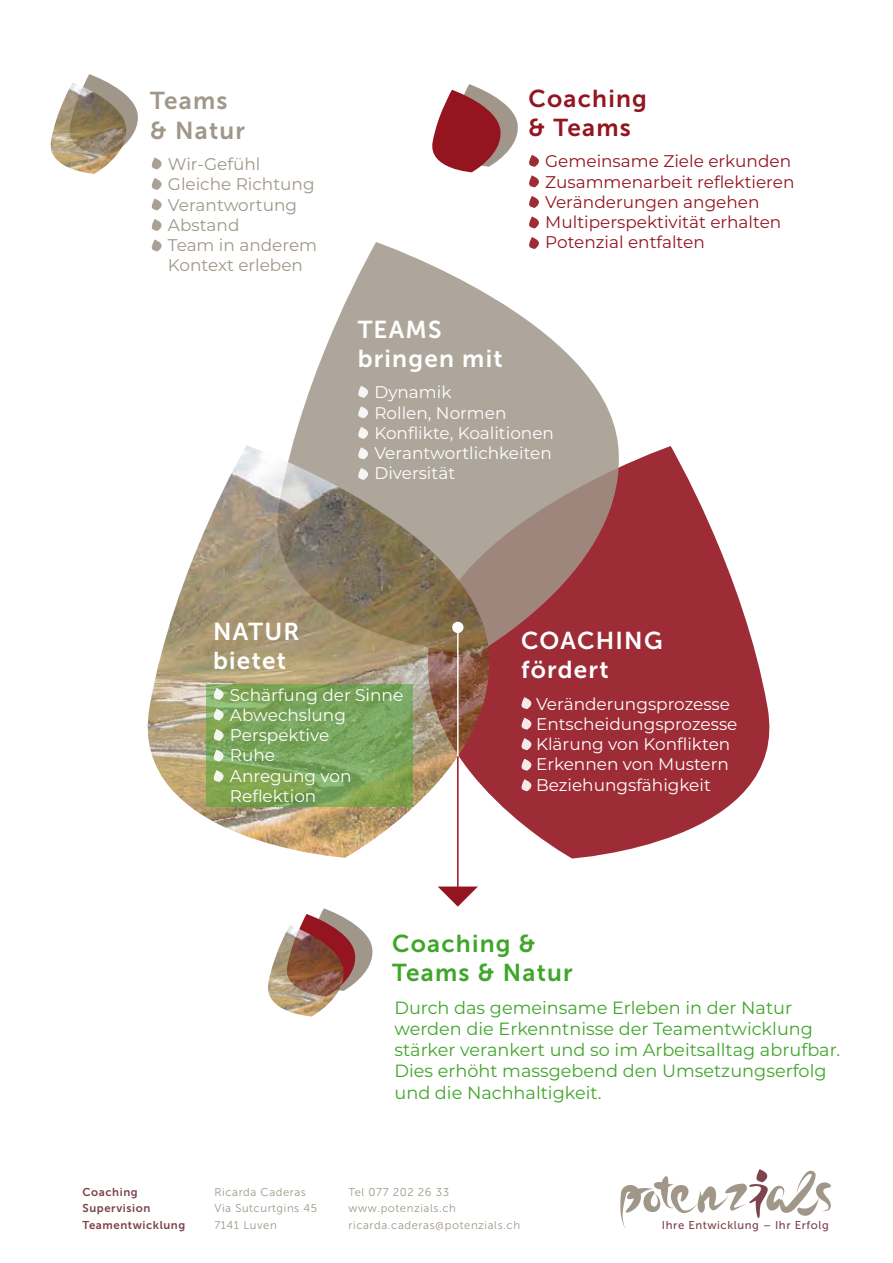
<style>
.page{position:relative;width:893px;height:1263px;background:#fff}
.page>*{position:absolute;margin:0;border:0;box-sizing:border-box;transform-origin:0 0}
.t1{font:24.3px/29.2px "Museo Sans 700";letter-spacing:.05em;color:#fff}
.t2{font:24.3px/29.2px "Museo Sans 700";letter-spacing:.05em;color:#40a62a}
.t3{font:24.3px/29.2px "Museo Sans 700";letter-spacing:.05em;color:#941520}
.t4{font:24.3px/29.2px "Museo Sans 700";letter-spacing:.05em;color:#a0978a}
.t5{font:17.7px/21.1px "Montserrat";color:#40a62a}
.t6{font:16.95px/20.2px "Montserrat";color:#fff}
.t7{font:16.95px/20.2px "Montserrat";color:#941520}
.t8{font:16.95px/20.2px "Montserrat";color:#a0978a}
.t9{font:11.4px/16.5px "Museo Sans 300";letter-spacing:.05em;color:#a0978a}
.t10{font:11.4px/16.5px "Museo Sans 700";letter-spacing:.05em;color:#7e434c}
.t11{font:11.4px "Museo Sans 500";letter-spacing:.05em;color:#7e434c}
</style>
<div class="page">
<svg style="left:620px;top:1169px;width:211px;height:59px"></svg>
<svg style="left:501px;top:446px;width:268px;height:412px;fill:#9e2c36"></svg>
<svg style="left:529px;top:155px;width:10px;height:12px"></svg>
<svg style="left:529px;top:175px;width:10px;height:12px"></svg>
<svg style="left:529px;top:196px;width:10px;height:12px"></svg>
<svg style="left:529px;top:216px;width:10px;height:12px"></svg>
<svg style="left:529px;top:237px;width:10px;height:5px"></svg>
<svg style="left:292px;top:242px;width:327px;height:412px;fill:#aea69b"></svg>
<svg style="left:358px;top:386px;width:10px;height:12px"></svg>
<svg style="left:358px;top:406px;width:10px;height:12px"></svg>
<svg style="left:358px;top:427px;width:10px;height:12px"></svg>
<svg style="left:85px;top:74px;width:53px;height:66px"></svg>
<svg style="left:301px;top:908px;width:72px;height:82px"></svg>
<svg style="left:152px;top:157px;width:10px;height:12px"></svg>
<svg style="left:152px;top:178px;width:10px;height:12px"></svg>
<svg style="left:152px;top:198px;width:10px;height:12px"></svg>
<svg style="left:152px;top:219px;width:10px;height:12px"></svg>
<svg style="left:152px;top:239px;width:10px;height:12px"></svg>
<img style="left:147px;top:445px;width:354px;height:413px">
<svg style="left:206px;top:684px;width:207px;height:123px;background:#7aa559"></svg>
<svg style="left:214px;top:688px;width:10px;height:12px"></svg>
<svg style="left:214px;top:708px;width:10px;height:12px"></svg>
<svg style="left:214px;top:729px;width:10px;height:12px"></svg>
<svg style="left:214px;top:750px;width:10px;height:11px"></svg>
<svg style="left:214px;top:770px;width:10px;height:12px"></svg>
<img style="left:268px;top:925px;width:78px;height:91px">
<svg style="left:432px;top:84px;width:86px;height:88px"></svg>
<img style="left:50px;top:83px;width:79px;height:91px">
<svg style="left:521px;top:697px;width:10px;height:12px"></svg>
<svg style="left:521px;top:718px;width:10px;height:12px"></svg>
<svg style="left:521px;top:738px;width:10px;height:12px"></svg>
<svg style="left:521px;top:759px;width:10px;height:12px"></svg>
<svg style="left:521px;top:779px;width:10px;height:12px"></svg>
<hr style="left:457px;top:756px;width:2px;height:138px;background:#941520">
<hr style="left:457px;top:630px;width:2px;height:126px;background:#fff">
<div style="left:452px;top:622px;width:11px;height:11px;background:#fff;border-radius:50%"></div>
<svg style="left:438px;top:886px;width:40px;height:21px"></svg>
<h1 class="t4" style="left:150px;top:86px;width:96px">Teams &amp; Natur</h1>
<p class="t8" style="left:168px;top:153px;width:151px">Wir-Gefühl<br>Gleiche Richtung<br>Verantwortung<br>Abstand<br>Team in anderem<br>Kontext erleben</p>
<h1 class="t3" style="left:528px;top:84px;width:120px">Coaching &amp; Teams</h1>
<p class="t7" style="left:545px;top:151px;width:251px">Gemeinsame Ziele erkunden<br>Zusammenarbeit reflektieren<br>Veränderungen angehen<br>Multiperspektivität erhalten<br>Potenzial entfalten</p>
<h1 class="t1" style="left:358px;top:315px;width:146px">TEAMS bringen mit</h1>
<p class="t6" style="left:374px;top:382px;width:181px">Dynamik<br>Rollen, Normen<br>Konflikte, Koalitionen<br>Verantwortlichkeiten<br>Diversität</p>
<h1 class="t1" style="left:213px;top:617px;width:88px">NATUR bietet</h1>
<p class="t6" style="left:230px;top:684px;width:175px">Schärfung der Sinne<br>Abwechslung<br>Perspektive<br>Ruhe<br>Anregung von<br>Reflektion</p>
<p class="t6" style="left:536px;top:693px;width:203px">Veränderungsprozesse<br>Entscheidungsprozesse<br>Klärung von Konflikten<br>Erkennen von Mustern<br>Beziehungsfähigkeit</p>
<h1 class="t1" style="left:521px;top:626px;width:143px">COACHING fördert</h1>
<h1 class="t2" style="left:392px;top:929px;width:182px">Coaching &amp;<br>Teams &amp; Natur</h1>
<p class="t5" style="left:394px;top:996px;width:447px">Durch das gemeinsame Erleben in der Natur werden die Erkenntnisse der Teamentwicklung stärker verankert und so im Arbeitsalltag abrufbar.<br>Dies erhöht massgebend den Umsetzungserfolg und die Nachhaltigkeit.</p>
<p class="t10" style="left:83px;top:1183px;width:104px">Coaching<br>Supervision<br>Teamentwicklung</p>
<p class="t9" style="left:215px;top:1183px;width:104px">Ricarda Caderas<br>Via Sutcurtgins 45<br>7141 Luven</p>
<p class="t9" style="left:349px;top:1183px;width:173px">Tel 077 202 26 33 www.potenzials.ch ricarda.caderas@potenzials.ch</p>
<p class="t11" style="left:662px;top:1219px;width:168px">Ihre Entwicklung – Ihr Erfolg</p>
</div>
